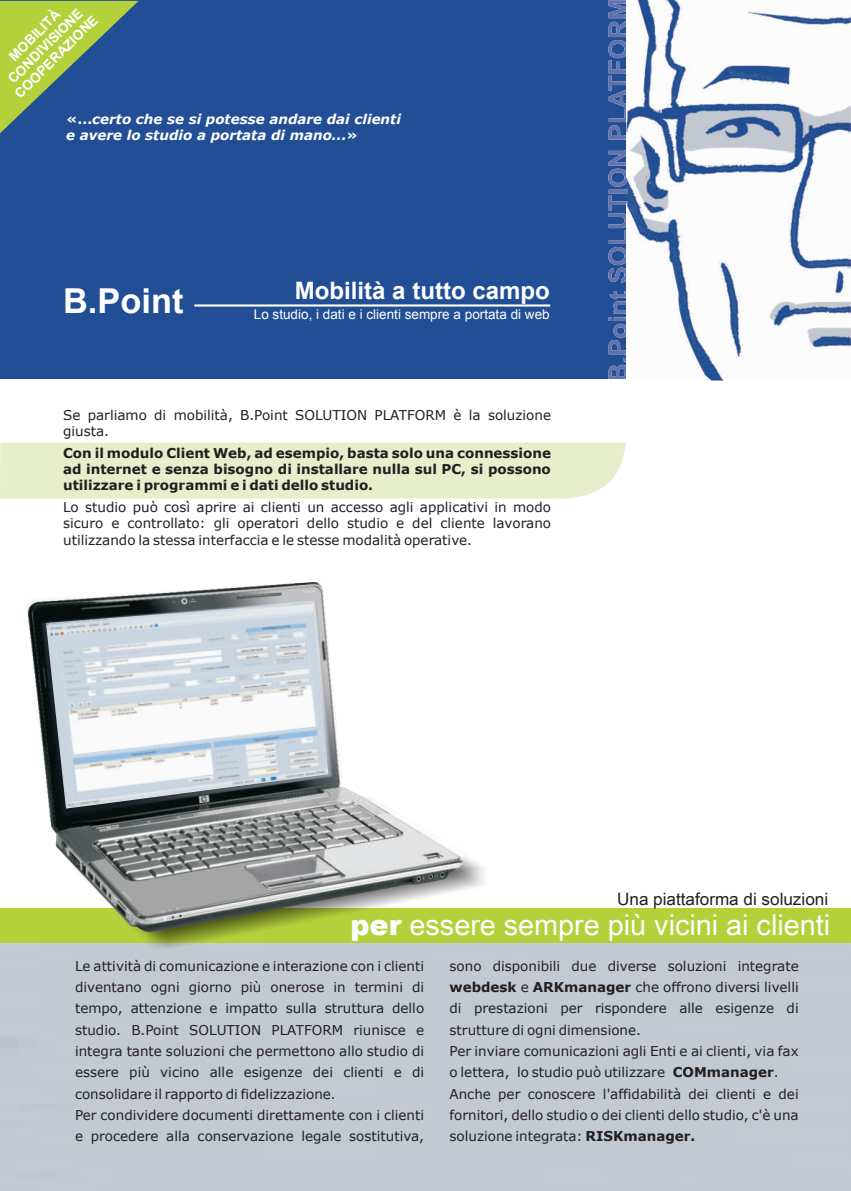
<style>
.page{position:relative;width:851px;height:1191px;background:#fff}
.page>*{position:absolute;margin:0;border:0;box-sizing:border-box;transform-origin:0 0}
.t1{font:700 34.35px "Arial";color:#fff}
.t2{font:28.8px "Arial Unicode MS";color:#fff}
.t3{font:700 24px "Arial";color:#fff}
.t4{font:17.1px "Arial Unicode MS";color:#231f20}
.t5{font:700 13.65px/15.1px "Arial";color:#fff;text-align:center}
.t6{font:13.5px/16.4px "Verdana";color:#231f20}
.t7{font:700 13.5px/16.4px "Verdana";color:#231f20;text-align:justify}
.t8{font:italic 700 13.5px/16.4px "Verdana";color:#fff}
.t9{font:13.5px "Arial";color:#fff}
.s1{font-style:normal}
.s2{font-family:"Arial";font-weight:900}
.s3{font-weight:700}
</style>
<div class="page">
<div style="left:0;top:442px;width:625px;height:56px;background:#e7eecc"></div>
<img style="left:624px;top:0;width:226px;height:381px">
<div style="left:0;top:1px;width:625px;height:378px;background:#214e95"></div>
<hr style="left:194px;top:304px;width:356px;height:2px;background:#fff">
<svg style="left:608px;top:247px;width:19px;height:133px"></svg>
<div style="left:0;top:908px;width:850px;height:35px;background:#b4d03b"></div>
<div style="left:64px;top:795px;width:427px;height:155px;background:#231f20;opacity:.69"></div>
<img style="left:27px;top:582px;width:436px;height:351px">
<img style="left:46px;top:602px;width:282px;height:206px">
<svg style="left:0;top:1px;width:139px;height:132px"></svg>
<p class="t5" style="left:-9px;top:70px;width:112px;rotate:-45deg">MOBILITÀ<br>CONDIVISIONE<br>COOPERAZIONE</p>
<p class="t8" style="left:66px;top:112px;width:336px"><span class="s1">«...</span>certo che se si potesse andare dai clienti e avere lo studio a portata di mano...<span class="s1">»</span></p>
<h1 class="t1" style="left:63px;top:288px;width:122px">B.Point</h1>
<h3 class="t3" style="left:295px;top:281px;width:256px">Mobilità a tutto campo</h3>
<p class="t9" style="left:254px;top:309px;width:297px">Lo studio, i dati e i clienti sempre a portata di web</p>
<p class="t6" style="left:63px;top:408px;width:489px">Se parliamo di mobilità, B.Point SOLUTION PLATFORM è la soluzione giusta.</p>
<p class="t7" style="left:63px;top:446px;width:489px">Con il modulo Client Web, ad esempio, basta solo una connessione ad internet e senza bisogno di installare nulla sul PC, si possono utilizzare i programmi e i dati dello studio.</p>
<p class="t6" style="left:63px;top:500px;width:489px;text-align:justify">Lo studio può così aprire ai clienti un accesso agli applicativi in modo sicuro e controllato: gli operatori dello studio e del cliente lavorano utilizzando la stessa interfaccia e le stesse modalità operative.</p>
<p class="t4" style="left:617px;top:892px;width:212px">Una piattaforma di soluzioni</p>
<h2 class="t2" style="left:350px;top:913px;width:481px"><span class="s2">per</span> essere sempre più vicini ai clienti</h2>
<p class="t6" style="left:75px;top:958px;width:350px">Le attività di comunicazione e interazione con i clienti</p>
<p class="t6" style="left:449px;top:958px;width:350px">sono disponibili due diverse soluzioni integrate</p>
<p class="t6" style="left:75px;top:980px;width:350px">diventano ogni giorno più onerose in termini di</p>
<p class="t6" style="left:449px;top:980px;width:350px"><span class="s3">webdesk</span> e <span class="s3">ARKmanager</span> che offrono diversi livelli</p>
<p class="t6" style="left:75px;top:1001px;width:350px">tempo, attenzione e impatto sulla struttura dello</p>
<p class="t6" style="left:449px;top:1001px;width:350px">di prestazioni per rispondere alle esigenze di</p>
<p class="t6" style="left:75px;top:1022px;width:350px">studio. B.Point SOLUTION PLATFORM riunisce e</p>
<p class="t6" style="left:449px;top:1022px;width:193px">strutture di ogni dimensione.</p>
<p class="t6" style="left:75px;top:1044px;width:350px">integra tante soluzioni che permettono allo studio di</p>
<p class="t6" style="left:449px;top:1044px;width:350px">Per inviare comunicazioni agli Enti e ai clienti, via fax</p>
<p class="t6" style="left:75px;top:1065px;width:350px">essere più vicino alle esigenze dei clienti e di</p>
<p class="t6" style="left:449px;top:1065px;width:331px">o lettera, lo studio può utilizzare <span class="s3">COMmanager</span>.</p>
<p class="t6" style="left:75px;top:1086px;width:262px">consolidare il rapporto di fidelizzazione.</p>
<p class="t6" style="left:449px;top:1086px;width:350px">Anche per conoscere l'affidabilità dei clienti e dei</p>
<p class="t6" style="left:75px;top:1108px;width:350px">Per condividere documenti direttamente con i clienti</p>
<p class="t6" style="left:449px;top:1108px;width:350px">fornitori, dello studio o dei clienti dello studio, c'è una</p>
<p class="t6" style="left:75px;top:1129px;width:350px">e procedere alla conservazione legale sostitutiva,</p>
<p class="t6" style="left:449px;top:1129px;width:247px">soluzione integrata: <span class="s3">RISKmanager.</span></p>
</div>
